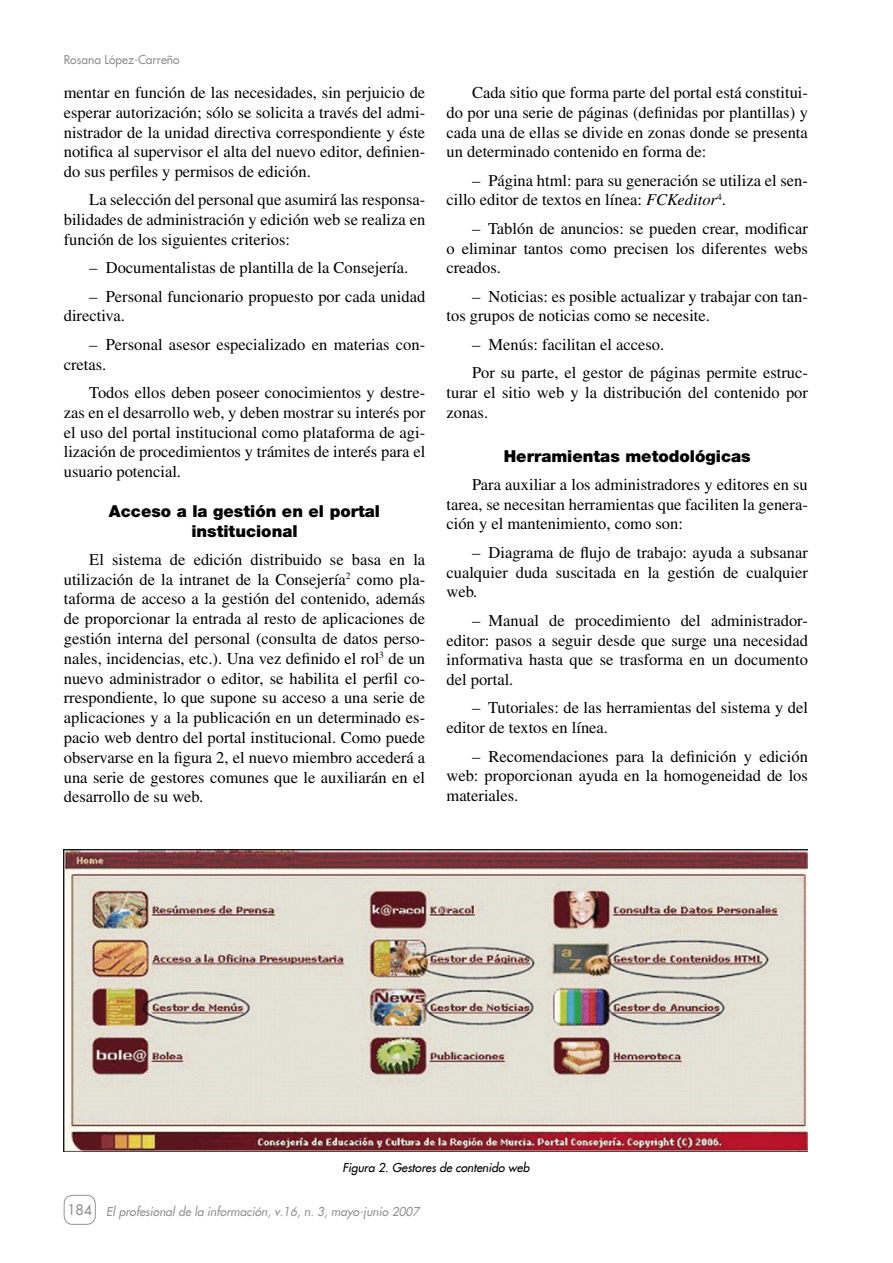
<style>
.page{position:relative;width:893px;height:1263px;background:#fff}
.page>*{position:absolute;margin:0;border:0;box-sizing:border-box;transform-origin:0 0}
.t1{font:16.5px/19.8px "Times";color:#000;text-align:justify}
.t2{font:900 16.5px/19.8px "Helvetica Neue";color:#000;text-align:center}
.t3{font:14.25px "Futura";color:#939393}
.t4{font:italic 12px "Futura";color:#939393}
.t5{font:italic 12px "Futura";color:#000}
.t6{font:12px "Futura";color:#939393}
.s1{font-style:italic}
</style>
<div class="page">
<svg style="left:63px;top:1194px;width:33px;height:30px"></svg>
<img style="left:64px;top:849px;width:744px;height:302px">
<p class="t6" style="left:64px;top:52px;width:117px">Rosana López-Carreño</p>
<p class="t1" style="left:64px;top:82px;width:363px">mentar en función de las necesidades, sin perjuicio de esperar autorización; sólo se solicita a través del admi&shy;nistrador de la unidad directiva correspondiente y éste notifica al supervisor el alta del nuevo editor, definien&shy;do sus perfiles y permisos de edición.</p>
<p class="t1" style="left:64px;top:190px;width:363px;text-indent:26px">La selección del personal que asumirá las responsa&shy;bilidades de administración y edición web se realiza en función de los siguientes criterios:</p>
<p class="t1" style="left:89px;top:258px;width:320px">– Documentalistas de plantilla de la Consejería.</p>
<p class="t1" style="left:64px;top:286px;width:363px;text-indent:26px">– Personal funcionario propuesto por cada unidad directiva.</p>
<p class="t1" style="left:64px;top:334px;width:363px;text-indent:26px">– Personal asesor especializado en materias con&shy;cretas.</p>
<p class="t1" style="left:64px;top:382px;width:363px;text-indent:26px">Todos ellos deben poseer conocimientos y destre&shy;zas en el desarrollo web, y deben mostrar su interés por el uso del portal institucional como plataforma de agi&shy;lización de procedimientos y trámites de interés para el usuario potencial.</p>
<p class="t2" style="left:109px;top:501px;width:273px">Acceso a la gestión en el portal institucional</p>
<p class="t1" style="left:64px;top:549px;width:363px;text-indent:26px">El sistema de edición distribuido se basa en la utilización de la intranet de la Consejería<sup>2</sup> como pla&shy;taforma de acceso a la gestión del contenido, además de proporcionar la entrada al resto de aplicaciones de gestión interna del personal (consulta de datos perso&shy;nales, incidencias, etc.). Una vez definido el rol<sup>3</sup> de un nuevo administrador o editor, se habilita el perfil co&shy;rrespondiente, lo que supone su acceso a una serie de aplicaciones y a la publicación en un determinado es&shy;pacio web dentro del portal institucional. Como puede observarse en la figura 2, el nuevo miembro accederá a una serie de gestores comunes que le auxiliarán en el desarrollo de su web.</p>
<p class="t1" style="left:446px;top:82px;width:363px;text-indent:26px">Cada sitio que forma parte del portal está constitui&shy;do por una serie de páginas (definidas por plantillas) y cada una de ellas se divide en zonas donde se presenta un determinado contenido en forma de:</p>
<p class="t1" style="left:446px;top:170px;width:363px;text-indent:26px">– Página html: para su generación se utiliza el sen&shy;cillo editor de textos en línea: <span class="s1">FCKeditor</span><sup>4</sup>.</p>
<p class="t1" style="left:446px;top:218px;width:363px;text-indent:26px">– Tablón de anuncios: se pueden crear, modificar o eliminar tantos como precisen los diferentes webs creados.</p>
<p class="t1" style="left:446px;top:286px;width:363px;text-indent:26px">– Noticias: es posible actualizar y trabajar con tan&shy;tos grupos de noticias como se necesite.</p>
<p class="t1" style="left:472px;top:330px;width:337px;line-height:28.3px">– Menús: facilitan el acceso.<br>Por su parte, el gestor de páginas permite estruc-</p>
<p class="t1" style="left:446px;top:382px;width:363px">turar el sitio web y la distribución del contenido por zonas.</p>
<p class="t2" style="left:504px;top:446px;width:248px">Herramientas metodológicas</p>
<p class="t1" style="left:446px;top:474px;width:363px;text-indent:26px">Para auxiliar a los administradores y editores en su tarea, se necesitan herramientas que faciliten la genera&shy;ción y el mantenimiento, como son:</p>
<p class="t1" style="left:446px;top:542px;width:363px;text-indent:26px">– Diagrama de flujo de trabajo: ayuda a subsanar cualquier duda suscitada en la gestión de cualquier web.</p>
<p class="t1" style="left:446px;top:610px;width:363px;text-indent:26px">– Manual de procedimiento del administrador&shy;editor: pasos a seguir desde que surge una necesidad informativa hasta que se trasforma en un documento del portal.</p>
<p class="t1" style="left:446px;top:698px;width:363px;text-indent:26px">– Tutoriales: de las herramientas del sistema y del editor de textos en línea.</p>
<p class="t1" style="left:446px;top:746px;width:363px;text-indent:26px">– Recomendaciones para la definición y edición web: proporcionan ayuda en la homogeneidad de los materiales.</p>
<p class="t3" style="left:67px;top:1201px;width:26px">184</p>
<p class="t5" style="left:342px;top:1159px;width:188px">Figura 2. Gestores de contenido web</p>
<p class="t4" style="left:106px;top:1204px;width:315px">El profesional de la información, v.16, n. 3, mayo-junio 2007</p>
</div>
